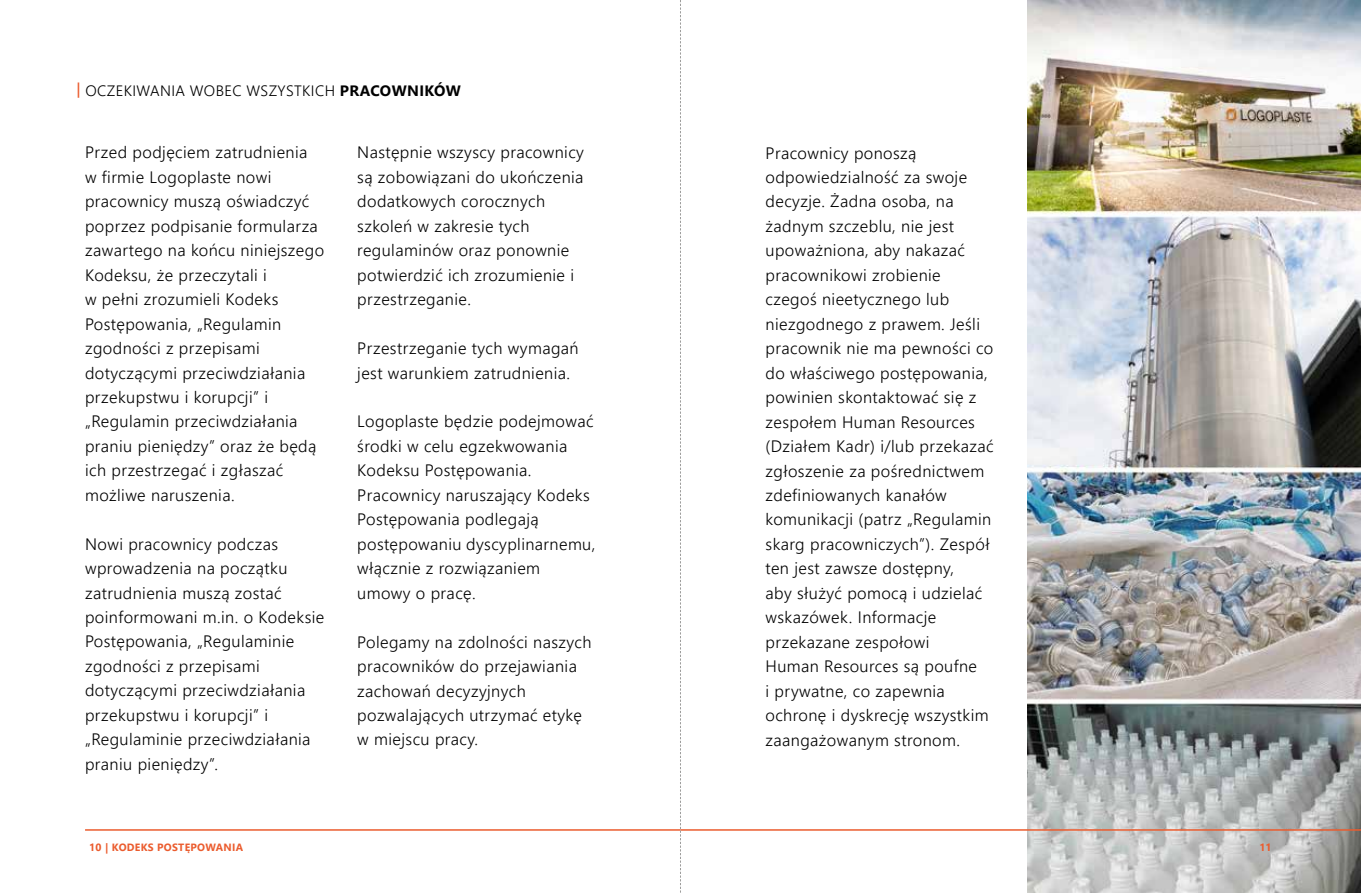
<style>
.page{position:relative;width:1361px;height:893px;background:#fff}
.page>*{position:absolute;margin:0;border:0;box-sizing:border-box;transform-origin:0 0}
.t1{font:300 16.5px/24.5px "Segoe UI";letter-spacing:.025em;color:#000}
.t2{font:300 15px "Segoe UI";letter-spacing:.025em;color:#000}
.t3{font:700 10.5px "Segoe UI";letter-spacing:.025em;color:#eb5c2e}
.s1{font-weight:600;color:#eb5c2e}
.s2{font-weight:700}
</style>
<div class="page">
<img style="left:1027px;top:0;width:334px;height:893px">
<hr style="left:85px;top:829px;width:595px;height:2px;background:#eb5c2e">
<hr style="left:680px;top:829px;width:681px;height:2px;background:#eb5c2e">
<svg style="left:680px;top:0;width:1px;height:893px"></svg>
<p class="t2" style="left:77px;top:79px;width:386px"><span class="s1">|</span> OCZEKIWANIA WOBEC WSZYSTKICH <span class="s2">PRACOWNIKÓW</span></p>
<p class="t1" style="left:85px;top:140px;width:241px">Przed podjęciem zatrudnienia<br>w firmie Logoplaste nowi pracownicy muszą oświadczyć poprzez podpisanie formularza zawartego na końcu niniejszego<br>Kodeksu, że przeczytali i<br>w pełni zrozumieli Kodeks<br>Postępowania, „Regulamin zgodności z przepisami dotyczącymi przeciwdziałania przekupstwu i korupcji” i „Regulamin przeciwdziałania praniu pieniędzy” oraz że będą ich przestrzegać i zgłaszać możliwe naruszenia.</p>
<p class="t1" style="left:85px;top:531px;width:241px">Nowi pracownicy podczas wprowadzenia na początku zatrudnienia muszą zostać poinformowani m.in. o Kodeksie<br>Postępowania, „Regulaminie zgodności z przepisami dotyczącymi przeciwdziałania przekupstwu i korupcji” i „Regulaminie przeciwdziałania praniu pieniędzy”.</p>
<p class="t1" style="left:357px;top:140px;width:228px">Następnie wszyscy pracownicy są zobowiązani do ukończenia dodatkowych corocznych szkoleń w zakresie tych regulaminów oraz ponownie potwierdzić ich zrozumienie i przestrzeganie.</p>
<p class="t1" style="left:357px;top:336px;width:223px">Przestrzeganie tych wymagań jest warunkiem zatrudnienia.</p>
<p class="t1" style="left:357px;top:409px;width:240px">Logoplaste będzie podejmować środki w celu egzekwowania<br>Kodeksu Postępowania.<br>Pracownicy naruszający Kodeks<br>Postępowania podlegają postępowaniu dyscyplinarnemu, włącznie z rozwiązaniem umowy o pracę.</p>
<p class="t1" style="left:357px;top:629px;width:236px">Polegamy na zdolności naszych pracowników do przejawiania zachowań decyzyjnych pozwalających utrzymać etykę w miejscu pracy.</p>
<p class="t1" style="left:765px;top:140px;width:230px">Pracownicy ponoszą odpowiedzialność za swoje decyzje. Żadna osoba, na żadnym szczeblu, nie jest upoważniona, aby nakazać pracownikowi zrobienie czegoś nieetycznego lub niezgodnego z prawem. Jeśli pracownik nie ma pewności co do właściwego postępowania, powinien skontaktować się z zespołem Human Resources (Działem Kadr) i/lub przekazać zgłoszenie za pośrednictwem zdefiniowanych kanałów komunikacji (patrz „Regulamin skarg pracowniczych”). Zespół ten jest zawsze dostępny,<br>aby służyć pomocą i udzielać wskazówek. Informacje przekazane zespołowi<br>Human Resources są poufne<br>i prywatne, co zapewnia ochronę i dyskrecję wszystkim zaangażowanym stronom.</p>
<p class="t3" style="left:89px;top:838px;width:155px">10 | KODEKS POSTĘPOWANIA</p>
<p class="t3" style="left:1259px;top:838px;width:14px">11</p>
</div>
